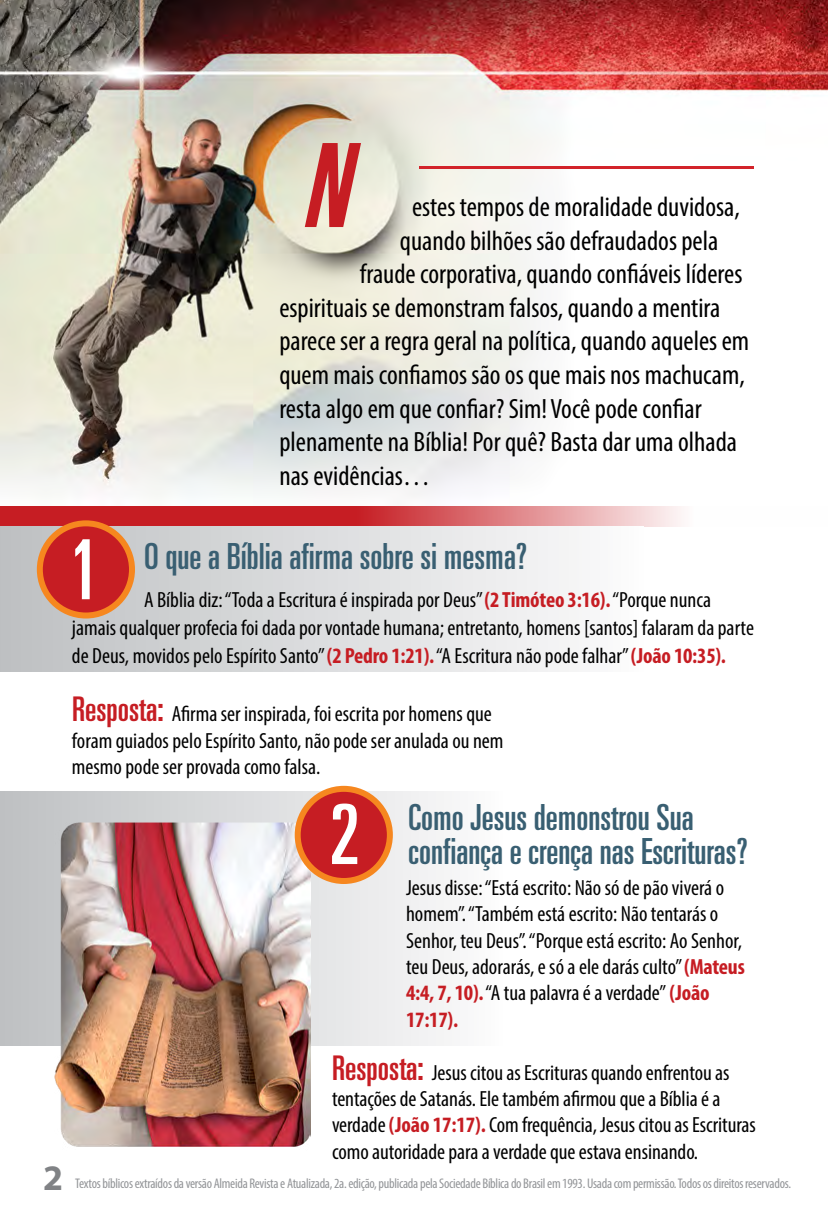
<style>
.page{position:relative;width:828px;height:1224px;background:#fff}
.page>*{position:absolute;margin:0;border:0;box-sizing:border-box;transform-origin:0 0}
.t1{font:italic 600 120px "Tungsten";color:#c61d23}
.t2{font:ultra-condensed 83px "Univers";color:#fff}
.t3{font:ultra-condensed 36px/34px "Univers";color:#395f72}
.t4{font:700 36px "Myriad Pro";color:#808285}
.t5{font:condensed 28px "Myriad Pro";color:#000}
.t6{font:condensed 22px/26.4px "Myriad Pro";color:#000}
.t7{font:condensed 14px "Myriad Pro";letter-spacing:-.02em;color:#939598}
.s1{font-weight:700;color:#c61d23}
.s2{font-family:"Univers";font-stretch:ultra-condensed;font-size:34px;color:#c61d23}
</style>
<div class="page">
<div style="left:0;top:792px;width:503px;height:254px;background:linear-gradient(to right,#bec0c2,#fcfaf8)"></div>
<img style="left:54px;top:822px;width:257px;height:325px">
<img style="left:0;top:0;width:828px;height:496px">
<div style="left:298px;top:789px;width:92px;height:92px;background:#c61d23;border-radius:50%"></div>
<div style="left:295px;top:786px;width:98px;height:98px;border:6px solid #f6871f;border-radius:50%"></div>
<hr style="left:419px;top:166px;width:334px;height:2px;background:#d2232a">
<svg style="left:0;top:506px;width:681px;height:20px;background:#d25055"></svg>
<div style="left:0;top:526px;width:644px;height:145px;background:linear-gradient(to right,#bebebe,#fbfcfd)"></div>
<div style="left:40px;top:523px;width:92px;height:93px;background:#c61d23;border-radius:50%"></div>
<div style="left:37px;top:520px;width:98px;height:99px;border:6px solid #f6871f;border-radius:50%"></div>
<h1 class="t1" style="left:301px;top:122px;width:76px">N</h1>
<p class="t5" style="left:412px;top:190px;width:329px">estes tempos de moralidade duvidosa,</p>
<p class="t5" style="left:400px;top:223px;width:320px">quando bilhões são defraudados pela</p>
<p class="t5" style="left:360px;top:257px;width:384px">fraude corporativa, quando confiáveis líderes</p>
<p class="t5" style="left:279px;top:291px;width:443px">espirituais se demonstram falsos, quando a mentira</p>
<p class="t5" style="left:279px;top:324px;width:471px">parece ser a regra geral na política, quando aqueles em</p>
<p class="t5" style="left:279px;top:358px;width:467px">quem mais confiamos são os que mais nos machucam,</p>
<p class="t5" style="left:279px;top:391px;width:424px">resta algo em que confiar? Sim! Você pode confiar</p>
<p class="t5" style="left:279px;top:425px;width:459px">plenamente na Bíblia! Por quê? Basta dar uma olhada</p>
<p class="t5" style="left:279px;top:459px;width:153px">nas evidências…</p>
<h3 class="t4" style="left:43px;top:1155px;width:21px">2</h3>
<h2 class="t2" style="left:69px;top:523px;width:32px">1</h2>
<h3 class="t3" style="left:144px;top:539px;width:385px">O que a Bíblia afirma sobre si mesma?</h3>
<p class="t6" style="left:72px;top:586px;width:684px;line-height:27.8px;text-indent:72px">A Bíblia diz: “Toda a Escritura é inspirada por Deus” <span class="s1">(2 Timóteo 3:16).</span> “Porque nunca jamais qualquer profecia foi dada por vontade humana; entretanto, homens [santos] falaram da parte de Deus, movidos pelo Espírito Santo” <span class="s1">(2 Pedro 1:21).</span> “A Escritura não pode falhar” <span class="s1">(João 10:35).</span></p>
<p class="t6" style="left:72px;top:701px;width:433px"><span class="s2">Resposta:</span> Afirma ser inspirada, foi escrita por homens que foram guiados pelo Espírito Santo, não pode ser anulada ou nem mesmo pode ser provada como falsa.</p>
<h2 class="t2" style="left:329px;top:787px;width:32px">2</h2>
<h3 class="t3" style="left:408px;top:800px;width:341px">Como Jesus demonstrou Sua confiança e crença nas Escrituras?</h3>
<p class="t6" style="left:406px;top:874px;width:340px">Jesus disse: “Está escrito: Não só de pão viverá o homem”. “Também está escrito: Não tentarás o Senhor, teu Deus”. “Porque está escrito: Ao Senhor, teu Deus, adorarás, e só a ele darás culto” <span class="s1">(Mateus 4:4, 7, 10).</span> “A tua palavra é a verdade” <span class="s1">(João 17:17).</span></p>
<p class="t6" style="left:332px;top:1059px;width:425px"><span class="s2">Resposta:</span> Jesus citou as Escrituras quando enfrentou as tentações de Satanás. Ele também afirmou que a Bíblia é a verdade <span class="s1">(João 17:17).</span> Com frequência, Jesus citou as Escrituras como autoridade para a verdade que estava ensinando.</p>
<p class="t7" style="left:75px;top:1175px;width:717px">Textos bíblicos extraídos da versão Almeida Revista e Atualizada, 2a. edição, publicada pela Sociedade Bíblica do Brasil em 1993. Usada com permissão. Todos os direitos reservados.</p>
</div>
